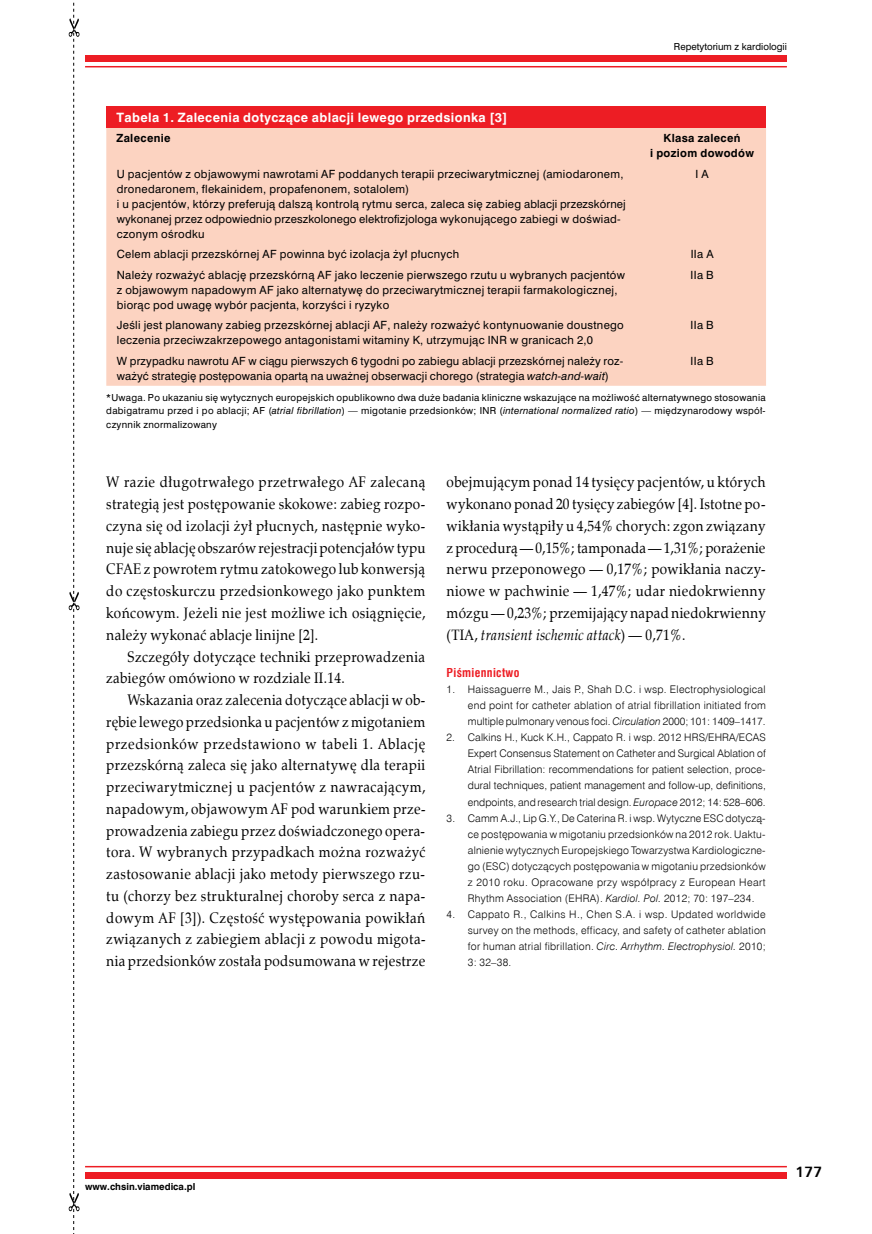
<style>
.page{position:relative;width:872px;height:1234px;background:#fff}
.page>*{position:absolute;margin:0;border:0;box-sizing:border-box;transform-origin:0 0}
.t1{font:15px/21.8px "Zapf Calligr EU";letter-spacing:.025em;color:#000;text-align:justify;scale:.9 1}
.t2{font:700 15px "Humnst 777 EU";color:#000}
.t3{font:700 12px "Swis 721 PL";letter-spacing:.03em;color:#fff}
.t4{font:700 12px "Swis 721 Cn EU";letter-spacing:.025em;color:#ed1d24}
.t5{font:10.5px/16px "Swis 721 Lt EU";letter-spacing:.025em;color:#000;text-align:justify}
.t6{font:10.5px/15px "Swis 721 PL";letter-spacing:.03em;color:#000}
.t7{font:700 10.5px/15px "Swis 721 PL";letter-spacing:.03em;color:#000;text-align:center}
.t8{font:9px/13.5px "Swis 721 PL";letter-spacing:.03em;color:#000;text-align:justify}
.t9{font:9px "Swis 721 PL";color:#000}
.t10{font:700 9px "Swis 721 PL";color:#000}
.s1{font-style:italic}
</style>
<div class="page">
<div style="left:85px;top:55px;width:702px;height:7px;background:#ed1d24"></div>
<hr style="left:85px;top:66px;width:702px;height:1px;background:#ed1d24">
<div style="left:85px;top:1171px;width:702px;height:7px;background:#ed1d24"></div>
<hr style="left:85px;top:1165px;width:702px;height:2px;background:#ed1d24">
<svg style="left:69px;top:2px;width:10px;height:1228px"></svg>
<div style="left:106px;top:106px;width:660px;height:22px;background:#ed1d24"></div>
<div style="left:106px;top:128px;width:660px;height:257px;background:#fcd3c1"></div>
<p class="t9" style="left:674px;top:40px;width:114px">Repetytorium z kardiologii</p>
<p class="t3" style="left:117px;top:110px;width:392px">Tabela 1. Zalecenia dotyczące ablacji lewego przedsionka [3]</p>
<p class="t7" style="left:117px;top:131px;width:56px">Zalecenie</p>
<p class="t7" style="left:650px;top:131px;width:105px">Klasa zaleceń<br>i poziom dowodów</p>
<p class="t6" style="left:117px;top:166px;width:510px">U pacjentów z objawowymi nawrotami AF poddanych terapii przeciwarytmicznej (amiodaronem, dronedaronem, flekainidem, propafenonem, sotalolem)<br>i u pacjentów, którzy preferują dalszą kontrolą rytmu serca, zaleca się zabieg ablacji przezskórnej wykonanej przez odpowiednio przeszkolonego elektrofizjologa wykonującego zabiegi w doświad&shy;czonym ośrodku</p>
<p class="t6" style="left:695px;top:166px;width:15px">I A</p>
<p class="t6" style="left:117px;top:247px;width:344px">Celem ablacji przezskórnej AF powinna być izolacja żył płucnych</p>
<p class="t6" style="left:690px;top:247px;width:24px">IIa A</p>
<p class="t6" style="left:117px;top:267px;width:510px">Należy rozważyć ablację przezskórną AF jako leczenie pierwszego rzutu u wybranych pacjentów z objawowym napadowym AF jako alternatywę do przeciwarytmicznej terapii farmakologicznej, biorąc pod uwagę wybór pacjenta, korzyści i ryzyko</p>
<p class="t6" style="left:690px;top:267px;width:25px">IIa B</p>
<p class="t6" style="left:117px;top:317px;width:508px">Jeśli jest planowany zabieg przezskórnej ablacji AF, należy rozważyć kontynuowanie doustnego leczenia przeciwzakrzepowego antagonistami witaminy K, utrzymując INR w granicach 2,0</p>
<p class="t6" style="left:690px;top:317px;width:25px">IIa B</p>
<p class="t6" style="left:117px;top:353px;width:508px">W przypadku nawrotu AF w ciągu pierwszych 6 tygodni po zabiegu ablacji przezskórnej należy roz&shy;ważyć strategię postępowania opartą na uważnej obserwacji chorego (strategia <span class="s1">watch-and-wait</span>)</p>
<p class="t6" style="left:690px;top:353px;width:25px">IIa B</p>
<p class="t8" style="left:106px;top:390px;width:661px">*Uwaga. Po ukazaniu się wytycznych europejskich opublikowno dwa duże badania kliniczne wskazujące na możliwość alternatywnego stosowania dabigatramu przed i po ablacji; AF (<span class="s1">atrial fibrillation</span>) — migotanie przedsionków; INR (<span class="s1">international normalized ratio</span>) — międzynarodowy współ&shy;czynnik znormalizowany</p>
<p class="t1" style="left:106px;top:471px;width:356px">W razie długotrwałego przetrwałego AF zalecaną strategią jest postępowanie skokowe: zabieg rozpo&shy;czyna się od izolacji żył płucnych, następnie wyko&shy;nuje się ablację obszarów rejestracji potencjałów typu CFAE z powrotem rytmu zatokowego lub konwersją do częstoskurczu przedsionkowego jako punktem końcowym. Jeżeli nie jest możliwe ich osiągnięcie, należy wykonać ablacje linijne [2].</p>
<p class="t1" style="left:106px;top:645px;width:356px;text-indent:21px">Szczegóły dotyczące techniki przeprowadzenia zabiegów omówiono w rozdziale II.14.</p>
<p class="t1" style="left:106px;top:689px;width:356px;text-indent:21px">Wskazania oraz zalecenia dotyczące ablacji w ob&shy;rębie lewego przedsionka u pacjentów z migotaniem przedsionków przedstawiono w tabeli 1. Ablację przezskórną zaleca się jako alternatywę dla terapii przeciwarytmicznej u pacjentów z nawracającym, napadowym, objawowym AF pod warunkiem prze&shy;prowadzenia zabiegu przez doświadczonego opera&shy;tora. W wybranych przypadkach można rozważyć zastosowanie ablacji jako metody pierwszego rzu&shy;tu (chorzy bez strukturalnej choroby serca z napa&shy;dowym AF [3]). Częstość występowania powikłań związanych z zabiegiem ablacji z powodu migota&shy;nia przedsionków została podsumowana w rejestrze</p>
<p class="t1" style="left:446px;top:471px;width:356px">obejmującym ponad 14 tysięcy pacjentów, u których wykonano ponad 20 tysięcy zabiegów [4]. Istotne po&shy;wikłania wystąpiły u 4,54% chorych: zgon związany z procedurą — 0,15%; tamponada — 1,31%; porażenie nerwu przeponowego — 0,17%; powikłania naczy&shy;niowe w pachwinie — 1,47%; udar niedokrwienny mózgu — 0,23%; przemijający napad niedokrwienny (TIA, <span class="s1">transient ischemic attack</span>) — 0,71%.</p>
<p class="t4" style="left:446px;top:665px;width:74px">Piśmiennictwo</p>
<p class="t5" style="left:468px;top:681px;width:299px;text-indent:-21px">1. Haissaguerre M., Jais P., Shah D.C. i wsp. Electrophysiological end point for catheter ablation of atrial fibrillation initiated from multiple pulmonary venous foci. <span class="s1">Circulation</span> 2000; 101: 1409–1417.</p>
<p class="t5" style="left:468px;top:729px;width:299px;text-indent:-21px">2. Calkins H., Kuck K.H., Cappato R. i wsp. 2012 HRS/EHRA/ECAS Expert Consensus Statement on Catheter and Surgical Ablation of Atrial Fibrillation: recommendations for patient selection, proce&shy;dural techniques, patient management and follow-up, definitions, endpoints, and research trial design. <span class="s1">Europace</span> 2012; 14: 528–606.</p>
<p class="t5" style="left:468px;top:809px;width:299px;text-indent:-21px">3. Camm A.J., Lip G.Y., De Caterina R. i wsp. Wytyczne ESC dotyczą&shy;ce postępowania w migotaniu przedsionków na 2012 rok. Uaktu&shy;alnienie wytycznych Europejskiego Towarzystwa Kardiologiczne&shy;go (ESC) dotyczących postępowania w migotaniu przedsionków z 2010 roku. Opracowane przy współpracy z European Heart Rhythm Association (EHRA). <span class="s1">Kardiol. Pol.</span> 2012; 70: 197–234.</p>
<p class="t5" style="left:468px;top:906px;width:299px;text-indent:-21px">4. Cappato R., Calkins H., Chen S.A. i wsp. Updated worldwide survey on the methods, efficacy, and safety of catheter ablation for human atrial fibrillation. <span class="s1">Circ. Arrhythm. Electrophysiol.</span> 2010; 3: 32–38.</p>
<p class="t10" style="left:85px;top:1180px;width:112px">www.chsin.viamedica.pl</p>
<p class="t2" style="left:795px;top:1162px;width:29px">177</p>
</div>
